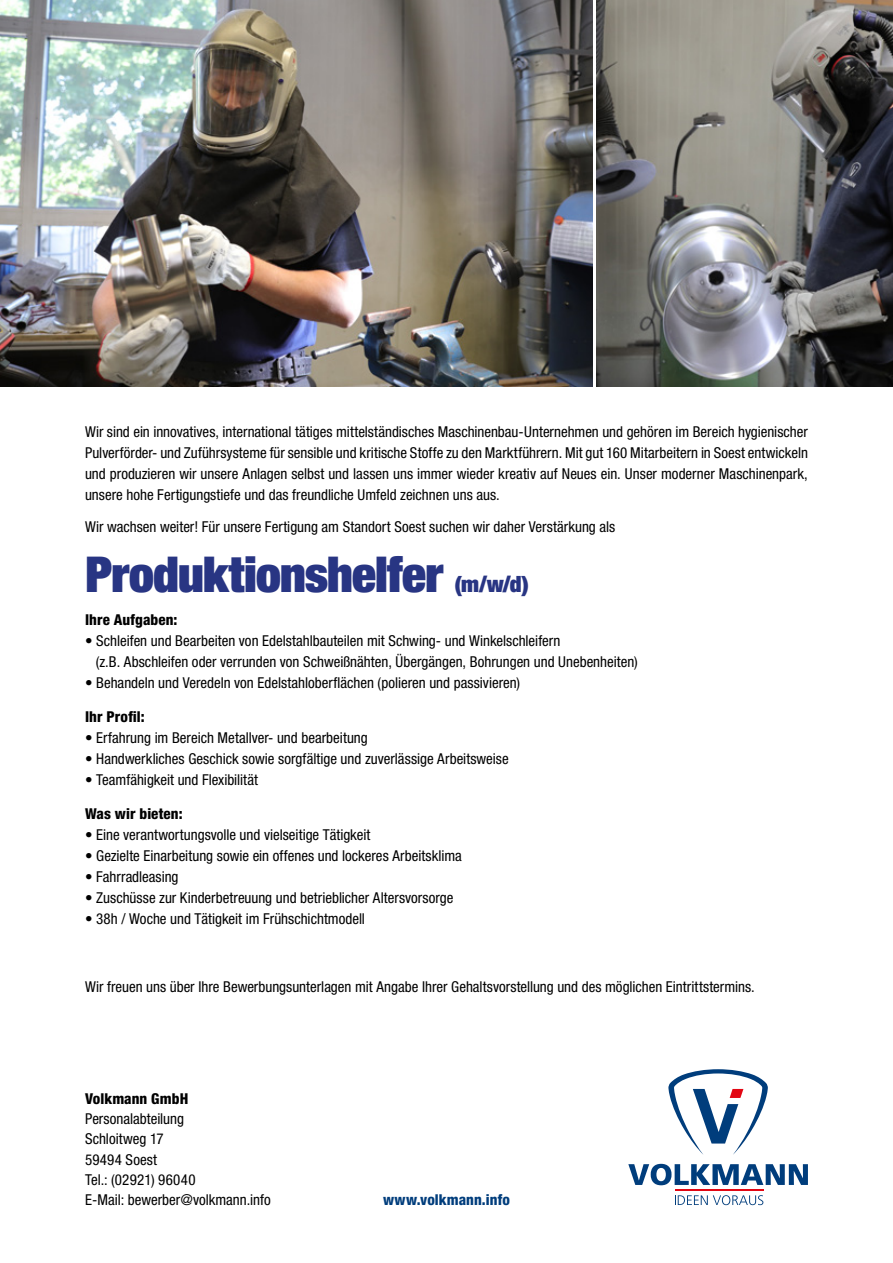
<style>
.page{position:relative;width:893px;height:1263px;background:#fff}
.page>*{position:absolute;margin:0;border:0;box-sizing:border-box;transform-origin:0 0}
.t1{font:900 expanded 49.5px "Helvetica Neue LT";letter-spacing:-.015em;color:#283583}
.t2{font:condensed 15px/21px "Helvetica Neue LT";color:#000}
.t3{font:800 condensed 15px "Helvetica Neue LT";letter-spacing:.005em;color:#000}
.t4{font:800 condensed 15px "Helvetica Neue LT";letter-spacing:.005em;color:#003d7c}
.s1{font-size:22.5px}
</style>
<div class="page">
<svg style="left:668px;top:1069px;width:100px;height:86px"></svg>
<svg style="left:628px;top:1164px;width:180px;height:21px"></svg>
<svg style="left:675px;top:1195px;width:88px;height:10px"></svg>
<hr style="left:675px;top:1190px;width:88px;height:1px;background:#e30613">
<img style="left:597px;top:0;width:296px;height:387px">
<img style="left:0;top:0;width:592px;height:387px">
<p class="t2" style="left:85px;top:421px;width:724px;text-align:justify">Wir sind ein innovatives, international tätiges mittelständisches Maschinenbau-Unternehmen und gehören im Bereich hygienischer Pulverförder- und Zuführsysteme für sensible und kritische Stoffe zu den Marktführern. Mit gut 160 Mitarbeitern in Soest entwickeln und produzieren wir unsere Anlagen selbst und lassen uns immer wieder kreativ auf Neues ein. Unser moderner Maschinenpark, unsere hohe Fertigungstiefe und das freundliche Umfeld zeichnen uns aus.</p>
<p class="t2" style="left:85px;top:516px;width:532px">Wir wachsen weiter! Für unsere Fertigung am Standort Soest suchen wir daher Verstärkung als</p>
<h1 class="t1" style="left:85px;top:542px;width:445px">Produktionshelfer <span class="s1">(m/w/d)</span></h1>
<p class="t3" style="left:85px;top:611px;width:94px">Ihre Aufgaben:</p>
<p class="t2" style="left:96px;top:631px;width:543px;text-indent:-11px">• Schleifen und Bearbeiten von Edelstahlbauteilen mit Schwing- und Winkelschleifern<br>(z.B. Abschleifen oder verrunden von Schweißnähten, Übergängen, Bohrungen und Unebenheiten)</p>
<p class="t2" style="left:85px;top:673px;width:437px">• Behandeln und Veredeln von Edelstahloberflächen (polieren und passivieren)</p>
<p class="t3" style="left:85px;top:708px;width:61px">Ihr Profil:</p>
<p class="t2" style="left:85px;top:727px;width:284px">• Erfahrung im Bereich Metallver- und bearbeitung</p>
<p class="t2" style="left:85px;top:748px;width:425px">• Handwerkliches Geschick sowie sorgfältige und zuverlässige Arbeitsweise</p>
<p class="t2" style="left:85px;top:769px;width:174px">• Teamfähigkeit und Flexibilität</p>
<p class="t3" style="left:85px;top:804px;width:99px">Was wir bieten:</p>
<p class="t2" style="left:85px;top:824px;width:287px">• Eine verantwortungsvolle und vielseitige Tätigkeit</p>
<p class="t2" style="left:85px;top:845px;width:378px">• Gezielte Einarbeitung sowie ein offenes und lockeres Arbeitsklima</p>
<p class="t2" style="left:85px;top:866px;width:95px">• Fahrradleasing</p>
<p class="t2" style="left:85px;top:887px;width:370px">• Zuschüsse zur Kinderbetreuung und betrieblicher Altersvorsorge</p>
<p class="t2" style="left:85px;top:908px;width:281px">• 38h / Woche und Tätigkeit im Frühschichtmodell</p>
<p class="t2" style="left:85px;top:976px;width:671px">Wir freuen uns über Ihre Bewerbungsunterlagen mit Angabe Ihrer Gehaltsvorstellung und des möglichen Eintrittstermins.</p>
<p class="t3" style="left:85px;top:1089px;width:105px">Volkmann GmbH</p>
<p class="t2" style="left:85px;top:1108px;width:187px;line-height:20.2px">Personalabteilung<br>Schloitweg 17<br>59494 Soest<br>Tel.: (02921) 96040<br>E-Mail: bewerber@volkmann.info</p>
<p class="t4" style="left:383px;top:1190px;width:128px">www.volkmann.info</p>
</div>
